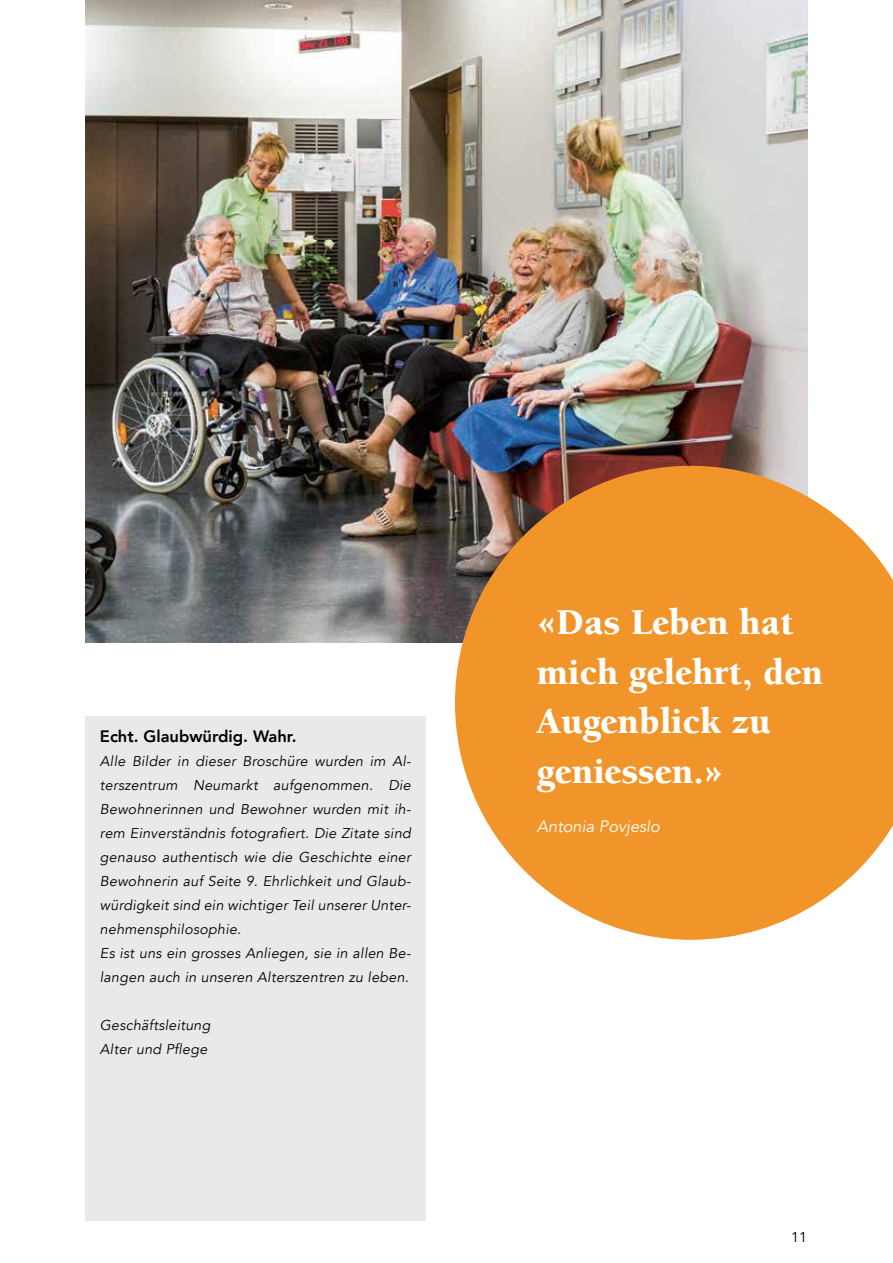
<style>
.page{position:relative;width:893px;height:1263px;background:#fff}
.page>*{position:absolute;margin:0;border:0;box-sizing:border-box;transform-origin:0 0}
.t1{font:900 37.5px/49.5px "Berkeley";color:#fff}
.t2{font:800 16.5px "Avenir";color:#000}
.t3{font:italic 16.5px "Avenir";color:#fff}
.t4{font:italic 14.25px/24px "Avenir";letter-spacing:.02em;color:#000}
.t5{font:14.25px "Avenir";color:#000}
</style>
<div class="page">
<img style="left:85px;top:0;width:723px;height:642px">
<div style="left:85px;top:716px;width:340px;height:504px;background:#e9e9e8"></div>
<svg style="left:455px;top:466px;width:438px;height:474px;background:#ea9d45"></svg>
<p class="t2" style="left:100px;top:723px;width:198px">Echt. Glaubwürdig. Wahr.</p>
<p class="t4" style="left:100px;top:749px;width:312px">Alle Bilder in dieser Broschüre wurden im Al&shy;terszentrum Neumarkt aufgenommen. Die Bewohnerinnen und Bewohner wurden mit ih&shy;rem Einverständnis fotografiert. Die Zitate sind genauso authentisch wie die Geschichte einer Bewohnerin auf Seite 9. Ehrlichkeit und Glaub&shy;würdigkeit sind ein wichtiger Teil unserer Unter&shy;nehmensphilosophie.<br>Es ist uns ein grosses Anliegen, sie in allen Be&shy;langen auch in unseren Alterszentren zu leben.</p>
<p class="t4" style="left:100px;top:1013px;width:112px">Geschäftsleitung<br>Alter und Pflege</p>
<h1 class="t1" style="left:537px;top:598px;width:288px">«Das Leben hat mich gelehrt, den<br>Augenblick zu geniessen.»</h1>
<p class="t3" style="left:537px;top:817px;width:125px">Antonia Povjeslo</p>
<p class="t5" style="left:791px;top:1228px;width:17px">11</p>
</div>
